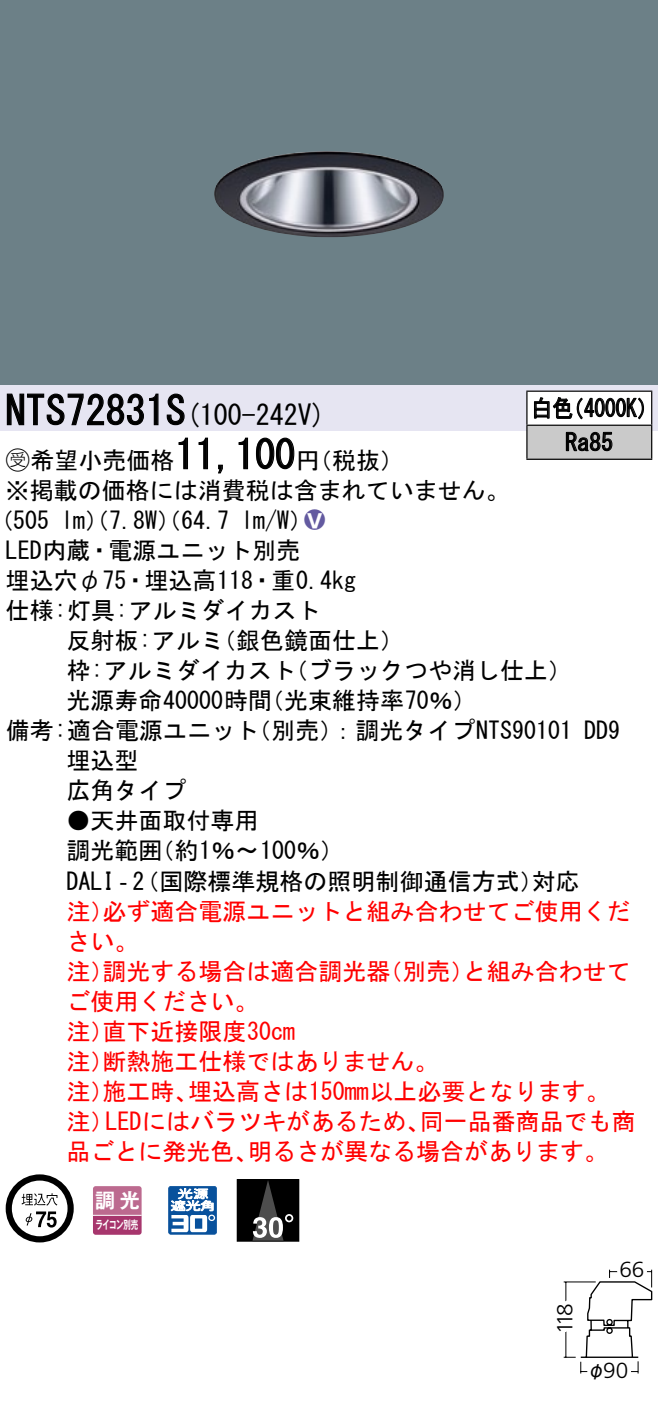
<style>
.page{position:relative;width:658px;height:1408px;background:#fff}
.page>*{position:absolute;margin:0;border:0;box-sizing:border-box;transform-origin:0 0}
.t1{font:40px "MS Gothic";color:#000}
.t2{font:28px "MS Gothic";color:#000}
.t3{font:24px/30px "MS Gothic";color:#000}
.t4{font:24px/30px "MS Gothic";color:#f00}
.t5{font:24px/34px "MS Gothic";color:#000;scale:.88 1}
.t6{font:24px "Ford Classification 1";color:#635aa0}
.t7{font:300 22px "Frutiger LT Std";letter-spacing:-.06em;color:#000}
.t8{font:20px "Gothic MB101 Pro De Bold 90 pv RKSJ H";color:#fff}
.t9{font:18px "Gothic MB101 Pro Regular 90 pv RKSJ H";color:#000}
.t10{font:11.6px "Gothic MB101 Pro De Bold 90 pv RKSJ H";letter-spacing:-.05em;color:#fff;scale:.65 1}
.s1{font-size:40px}
.s2{font-family:"Ford Classification 1"}
.s3{color:#fff}
</style>
<div class="page">
<div style="left:0;top:0;width:658px;height:385px;background:#6c8087"></div>
<img style="left:214px;top:151px;width:230px;height:86px">
<div style="left:0;top:385px;width:658px;height:45px;background:#e6e5f2"></div>
<svg style="left:6px;top:393px;width:153px;height:33px"></svg>
<svg style="left:166px;top:393px;width:19px;height:33px"></svg>
<svg style="left:178px;top:437px;width:10px;height:33px"></svg>
<svg style="left:198px;top:437px;width:10px;height:33px"></svg>
<svg style="left:218px;top:464px;width:5px;height:10px"></svg>
<svg style="left:238px;top:437px;width:10px;height:33px"></svg>
<svg style="left:256px;top:437px;width:39px;height:33px"></svg>
<svg style="left:6px;top:1174px;width:68px;height:68px"></svg>
<svg style="left:93px;top:1186px;width:49px;height:48px;background:#b55a85"></svg>
<hr style="left:93px;top:1214px;width:49px;height:1px;background:#fff">
<svg style="left:168px;top:1186px;width:49px;height:48px"></svg>
<div style="left:237px;top:1179px;width:62px;height:61px;background:#000"></div>
<svg style="left:285px;top:1213px;width:8px;height:9px"></svg>
<svg style="left:252px;top:1181px;width:39px;height:58px"></svg>
<div style="left:237px;top:1178px;width:62px;height:63px;border:1px solid #000"></div>
<div style="left:527px;top:391px;width:124px;height:34px;background:#fff"></div>
<div style="left:527px;top:425px;width:124px;height:34px;background:#cacaca"></div>
<hr style="left:526px;top:390px;width:126px;height:2px;background:#000">
<hr style="left:526px;top:392px;width:1px;height:32px;background:#000">
<hr style="left:651px;top:392px;width:1px;height:32px;background:#000">
<hr style="left:526px;top:424px;width:126px;height:2px;background:#000">
<hr style="left:526px;top:426px;width:1px;height:32px;background:#000">
<hr style="left:651px;top:426px;width:1px;height:32px;background:#000">
<hr style="left:526px;top:458px;width:126px;height:2px;background:#000">
<svg style="left:534px;top:397px;width:110px;height:23px"></svg>
<svg style="left:565px;top:431px;width:47px;height:20px"></svg>
<svg style="left:563px;top:1269px;width:89px;height:105px"></svg>
<h1 class="t1" style="left:6px;top:390px;width:162px">NTS72831</h1>
<p class="t2" style="left:166px;top:401px;width:161px">(<span class="s1">S</span> 100-242 (V</p>
<h1 class="t1" style="left:175px;top:434px;width:121px">11,100</h1>
<p class="t3" style="left:6px;top:445px;width:505px"><span class="s2">B</span>希望小売価格<br>※掲載の価格には消費税は含まれていません。</p>
<p class="t6" style="left:304px;top:508px;width:22px">2<span class="s3">8</span></p>
<p class="t3" style="left:296px;top:445px;width:109px">（円税抜(</p>
<p class="t3" style="left:241px;top:505px;width:73px">l m (W/</p>
<p class="t3" style="left:-11px;top:505px;width:62px">（505</p>
<p class="t3" style="left:6px;top:535px;width:296px">LED内蔵・電源ユニット別売</p>
<p class="t3" style="left:6px;top:565px;width:352px">埋込穴φ75・埋込高118・重0.4kg</p>
<p class="t3" style="left:6px;top:595px;width:316px">仕様:灯具:アルミダイカスト</p>
<p class="t3" style="left:212px;top:625px;width:194px">（銀色鏡面仕上(</p>
<p class="t3" style="left:61px;top:505px;width:170px">lm）（7.8 ）（W 64.7</p>
<p class="t3" style="left:66px;top:625px;width:159px">反射板:アルミ</p>
<p class="t5" style="left:565px;top:391px;width:56px;text-indent:-34px">白色<br>Ra85</p>
<p class="t5" style="left:563px;top:391px;width:110px">（4000 (K</p>
<p class="t3" style="left:284px;top:655px;width:289px">（ブラックつや消し仕上(</p>
<p class="t3" style="left:260px;top:655px;width:218px;text-indent:-193px">枠:アルミダイカスト<br>（光束維持率70％(</p>
<p class="t3" style="left:66px;top:685px;width:207px">光源寿命40000時間</p>
<p class="t3" style="left:247px;top:715px;width:326px">（別売：）調光タイプNTS90101</p>
<p class="t3" style="left:66px;top:715px;width:194px;text-indent:-61px">備考:適合電源ユニット埋込型<br>広角タイプ</p>
<p class="t3" style="left:150px;top:805px;width:195px;text-indent:-84px">●天井面取付専用<br>（約1％〜100％(</p>
<p class="t3" style="left:66px;top:835px;width:97px">調光範囲</p>
<p class="t3" style="left:584px;top:715px;width:37px">DD9</p>
<p class="t3" style="left:66px;top:865px;width:478px">DALI‐（2 国際標準規格の照明制御通信方式）</p>
<p class="t4" style="left:102px;top:895px;width:529px">必ず適合電源ユニットと組み合わせてご使用くだ</p>
<p class="t3" style="left:531px;top:865px;width:49px">対応</p>
<p class="t4" style="left:66px;top:895px;width:74px">注）さい。</p>
<p class="t4" style="left:102px;top:955px;width:289px">調光する場合は適合調光器</p>
<p class="t4" style="left:378px;top:955px;width:97px">（別売）</p>
<p class="t4" style="left:66px;top:955px;width:49px">注）</p>
<p class="t4" style="left:66px;top:985px;width:193px">ご使用ください。</p>
<p class="t4" style="left:102px;top:1015px;width:194px">直下近接限度30cm</p>
<p class="t4" style="left:102px;top:1015px;width:337px;text-indent:-36px">注）<br>断熱施工仕様ではありません。</p>
<p class="t4" style="left:66px;top:1045px;width:49px">注）</p>
<p class="t4" style="left:462px;top:955px;width:169px">と組み合わせて</p>
<p class="t4" style="left:188px;top:1075px;width:423px">埋込高さは150mm以上必要となります。</p>
<p class="t4" style="left:102px;top:1075px;width:97px">施工時、</p>
<p class="t4" style="left:66px;top:1075px;width:49px">注）</p>
<p class="t4" style="left:66px;top:1105px;width:49px">注）</p>
<p class="t4" style="left:105px;top:1105px;width:326px">LEDにはバラツキがあるため、</p>
<p class="t4" style="left:420px;top:1105px;width:217px">同一品番商品でも商</p>
<p class="t4" style="left:66px;top:1135px;width:193px">品ごとに発光色、</p>
<p class="t4" style="left:248px;top:1135px;width:362px">明るさが異なる場合があります。</p>
<p class="t8" style="left:95px;top:1183px;width:46px">調光</p>
<p class="t10" style="left:96px;top:1215px;width:67px">ライコン別売</p>
<p class="t7" style="left:552px;top:1333px;width:32px;rotate:-90deg">118</p>
<p class="t7" style="left:619px;top:1256px;width:26px">66</p>
<p class="t7" style="left:603px;top:1357px;width:26px">90</p>
<p class="t9" style="left:587px;top:1355px;width:19px">φ</p>
</div>
